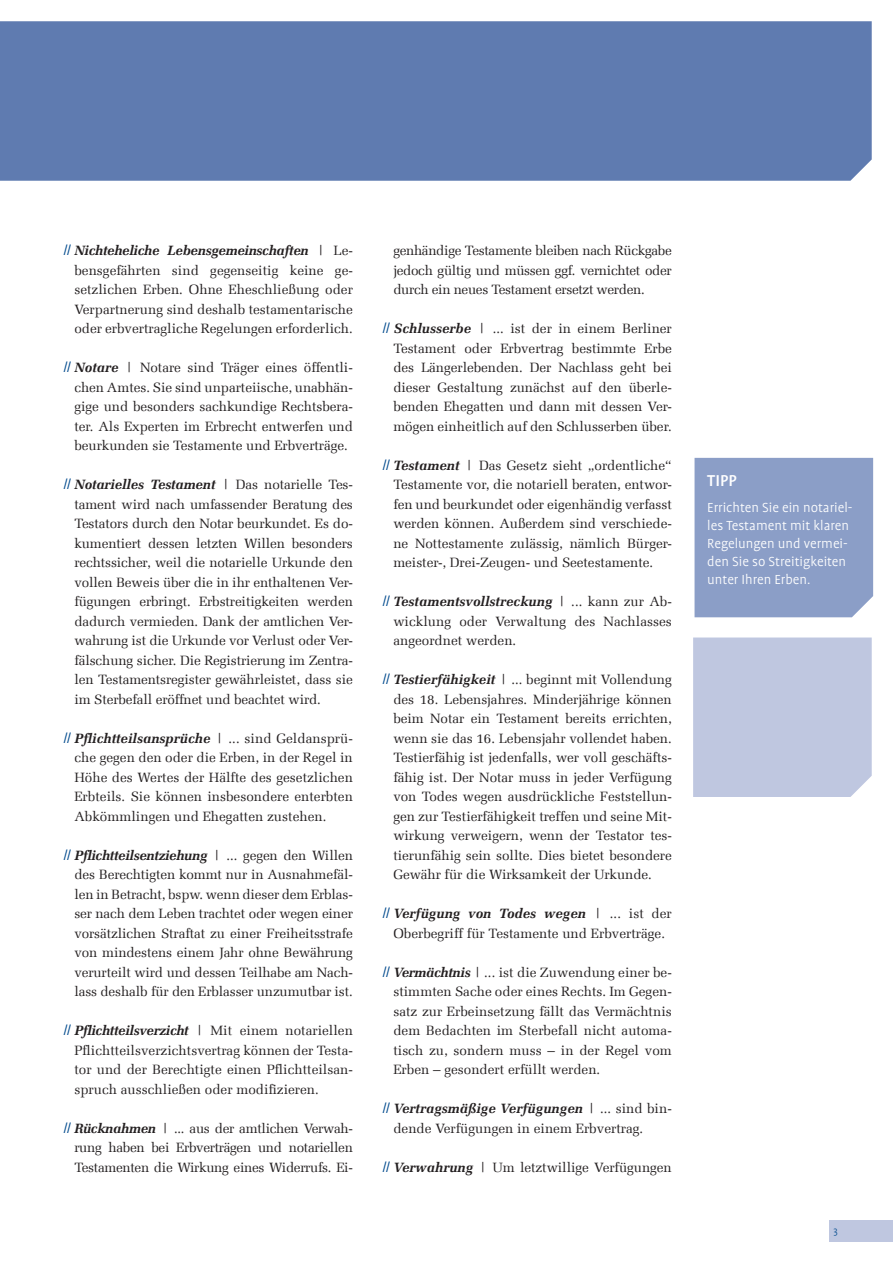
<style>
.page{position:relative;width:893px;height:1263px;background:#fff}
.page>*{position:absolute;margin:0;border:0;box-sizing:border-box;transform-origin:0 0}
.t1{font:500 18px "Profile OT";color:#fff}
.t2{font:300 15px/18px "Profile OT";color:#fff}
.t3{font:13.5px/19.5px "Melior Com";letter-spacing:-.005em;color:#231f20;text-align:justify}
.t4{font:300 10.5px "Profile OT";color:#004a8d}
.s1{font-family:"Double Slash";font-size:10.5px;color:#004a8d}
.s2{font-weight:700;font-style:italic}
</style>
<div class="page">
<div style="left:0;top:21px;width:872px;height:160px;background:#5f7bb0"></div>
<div style="left:829px;top:1220px;width:64px;height:22px;background:#bfc7e0"></div>
<div style="left:693px;top:637px;width:179px;height:160px;background:#bfc7e0"></div>
<div style="left:694px;top:458px;width:179px;height:159px;background:#8b9ec7"></div>
<p class="t3" style="left:74px;top:241px;width:280px;text-indent:-11px"><span class="s1">:</span> <span class="s2">Nichteheliche Lebensgemeinschaften</span> | Le&shy;bensgefährten sind gegenseitig keine ge&shy;setzlichen Erben. Ohne Eheschließung oder Verpartnerung sind deshalb testamentarische oder erbvertragliche Regelungen erforderlich.</p>
<p class="t3" style="left:74px;top:358px;width:280px;text-indent:-11px"><span class="s1">:</span> <span class="s2">Notare</span> | Notare sind Träger eines öffentli&shy;chen Amtes. Sie sind unparteiische, unabhän&shy;gige und besonders sachkundige Rechtsbera&shy;ter. Als Experten im Erbrecht entwerfen und beurkunden sie Testamente und Erbverträge.</p>
<p class="t3" style="left:74px;top:475px;width:280px;text-indent:-11px"><span class="s1">:</span> <span class="s2">Notarielles Testament</span> | Das notarielle Tes&shy;tament wird nach umfassender Beratung des Testators durch den Notar beurkundet. Es do&shy;kumentiert dessen letzten Willen besonders rechtssicher, weil die notarielle Urkunde den vollen Beweis über die in ihr enthaltenen Ver&shy;fügungen erbringt. Erbstreitigkeiten werden dadurch vermieden. Dank der amtlichen Ver&shy;wahrung ist die Urkunde vor Verlust oder Ver&shy;fälschung sicher. Die Registrierung im Zentra&shy;len Testamentsregister gewährleistet, dass sie im Sterbefall eröffnet und beachtet wird.</p>
<p class="t3" style="left:74px;top:728px;width:280px;text-indent:-11px"><span class="s1">:</span> <span class="s2">Pflichtteilsansprüche</span> | ... sind Geldansprü&shy;che gegen den oder die Erben, in der Regel in Höhe des Wertes der Hälfte des gesetzlichen Erbteils. Sie können insbesondere enterbten Abkömmlingen und Ehegatten zustehen.</p>
<p class="t3" style="left:74px;top:845px;width:280px;text-indent:-11px"><span class="s1">:</span> <span class="s2">Pflichtteilsentziehung</span> | ... gegen den Willen des Berechtigten kommt nur in Ausnahmefäl&shy;len in Betracht, bspw. wenn dieser dem Erblas&shy;ser nach dem Leben trachtet oder wegen einer vorsätzlichen Straftat zu einer Freiheitsstrafe von mindestens einem Jahr ohne Bewährung verurteilt wird und dessen Teilhabe am Nach&shy;lass deshalb für den Erblasser unzumutbar ist.</p>
<p class="t3" style="left:74px;top:1021px;width:280px;text-indent:-11px"><span class="s1">:</span> <span class="s2">Pflichtteilsverzicht</span> | Mit einem notariellen Pflichtteilsverzichtsvertrag können der Testa&shy;tor und der Berechtigte einen Pflichtteilsan&shy;spruch ausschließen oder modifizieren.</p>
<p class="t3" style="left:74px;top:1118px;width:280px;text-indent:-11px"><span class="s1">:</span> <span class="s2">Rücknahmen</span> | ... aus der amtlichen Verwah&shy;rung haben bei Erbverträgen und notariellen Testamenten die Wirkung eines Widerrufs. Ei-</p>
<p class="t3" style="left:393px;top:241px;width:280px">genhändige Testamente bleiben nach Rückgabe jedoch gültig und müssen ggf. vernichtet oder durch ein neues Testament ersetzt werden.</p>
<p class="t3" style="left:393px;top:319px;width:280px;text-indent:-11px"><span class="s1">:</span> <span class="s2">Schlusserbe</span> | ... ist der in einem Berliner Testament oder Erbvertrag bestimmte Erbe des Längerlebenden. Der Nachlass geht bei dieser Gestaltung zunächst auf den überle&shy;benden Ehegatten und dann mit dessen Ver&shy;mögen einheitlich auf den Schlusserben über.</p>
<p class="t3" style="left:393px;top:455px;width:280px;text-indent:-11px"><span class="s1">:</span> <span class="s2">Testament</span> | Das Gesetz sieht „ordentliche“ Testamente vor, die notariell beraten, entwor&shy;fen und beurkundet oder eigenhändig verfasst werden können. Außerdem sind verschiede&shy;ne Nottestamente zulässig, nämlich Bürger&shy;meister-, Drei-Zeugen- und Seetestamente.</p>
<p class="t3" style="left:393px;top:592px;width:280px;text-indent:-11px"><span class="s1">:</span> <span class="s2">Testamentsvollstreckung</span> | ... kann zur Ab&shy;wicklung oder Verwaltung des Nachlasses angeordnet werden.</p>
<p class="t3" style="left:393px;top:670px;width:280px;text-indent:-11px"><span class="s1">:</span> <span class="s2">Testierfähigkeit</span> | ... beginnt mit Vollendung des 18. Lebensjahres. Minderjährige können beim Notar ein Testament bereits errichten, wenn sie das 16. Lebensjahr vollendet haben.<br>Testierfähig ist jedenfalls, wer voll geschäfts&shy;fähig ist. Der Notar muss in jeder Verfügung von Todes wegen ausdrückliche Feststellun&shy;gen zur Testierfähigkeit treffen und seine Mit&shy;wirkung verweigern, wenn der Testator tes&shy;tierunfähig sein sollte. Dies bietet besondere Gewähr für die Wirksamkeit der Urkunde.</p>
<p class="t3" style="left:383px;top:904px;width:291px;text-align:center"><span class="s1">:</span> <span class="s2">Verfügung von Todes wegen</span> | ... ist der<br>Oberbegriff für Testamente und Erbverträge.</p>
<p class="t3" style="left:393px;top:962px;width:280px;text-indent:-11px"><span class="s1">:</span> <span class="s2">Vermächtnis</span> | ... ist die Zuwendung einer be&shy;stimmten Sache oder eines Rechts. Im Gegen&shy;satz zur Erbeinsetzung fällt das Vermächtnis dem Bedachten im Sterbefall nicht automa&shy;tisch zu, sondern muss – in der Regel vom Erben – gesondert erfüllt werden.</p>
<p class="t3" style="left:393px;top:1099px;width:280px;text-indent:-11px"><span class="s1">:</span> <span class="s2">Vertragsmäßige Verfügungen</span> | ... sind bin&shy;dende Verfügungen in einem Erbvertrag.</p>
<p class="t3" style="left:383px;top:1157px;width:291px"><span class="s1">:</span> <span class="s2">Verwahrung</span> | Um letztwillige Verfügungen</p>
<h1 class="t1" style="left:707px;top:471px;width:31px">TIPP</h1>
<p class="t2" style="left:707px;top:499px;width:147px">Errichten Sie ein notariel&shy;les Testament mit klaren<br>Regelungen und vermei&shy;den Sie so Streitigkeiten unter Ihren Erben.</p>
<p class="t4" style="left:833px;top:1225px;width:6px">3</p>
</div>
